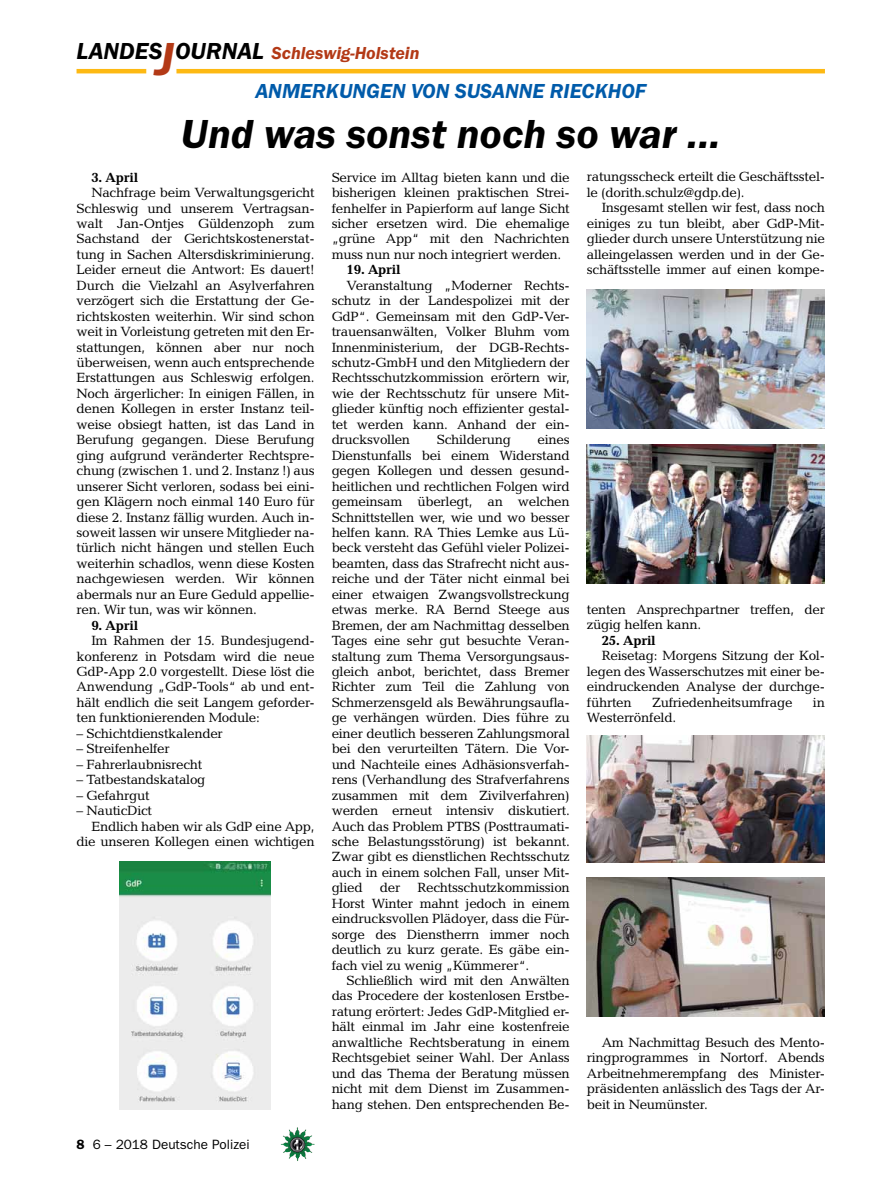
<style>
.page{position:relative;width:893px;height:1191px;background:#fff}
.page>*{position:absolute;margin:0;border:0;box-sizing:border-box;transform-origin:0 0}
.t1{font:italic 600 42px "Franklin Gothic Itc T";color:#000}
.t2{font:italic 600 21px "Franklin Gothic Itc T";color:#005baa}
.t3{font:italic 600 18px "Franklin Gothic Itc T";color:#b33916}
.t4{font:13.5px/15.5px "Candida";letter-spacing:-.02em;color:#000;text-align:justify}
.t5{font:700 13.5px "Candida";letter-spacing:-.02em;color:#000}
.t6{font:13.5px "Franklin Gothic";color:#000}
.s1{font-size:24px;color:#000}
.s2{font-size:48px}
.s3{font-weight:600}
</style>
<div class="page">
<hr style="left:77px;top:69px;width:69px;height:4px;background:#fdb913">
<hr style="left:176px;top:69px;width:649px;height:4px;background:#fdb913">
<img style="left:281px;top:1128px;width:16px;height:24px">
<img style="left:120px;top:861px;width:150px;height:248px">
<img style="left:587px;top:290px;width:238px;height:139px">
<img style="left:587px;top:444px;width:238px;height:139px">
<img style="left:587px;top:736px;width:238px;height:126px">
<img style="left:587px;top:877px;width:238px;height:139px">
<h3 class="t3" style="left:77px;top:42px;width:344px"><span class="s1">LANDES</span><span class="s2">J</span><span class="s1">OURNAL</span> Schleswig-Holstein</h3>
<h2 class="t2" style="left:255px;top:79px;width:29px">Anmer</h2>
<h2 class="t2" style="left:326px;top:79px;width:28px">kungen</h2>
<h2 class="t2" style="left:411px;top:79px;width:70px">von Susanne</h2>
<h2 class="t2" style="left:550px;top:79px;width:73px">Rieckhof</h2>
<h1 class="t1" style="left:181px;top:109px;width:541px">Und was sonst noch so war ...</h1>
<p class="t4" style="left:332px;top:169px;width:240px">Service im Alltag bieten kann und die bisherigen kleinen praktischen Strei&shy;fenhelfer in Papierform auf lange Sicht sicher ersetzen wird. Die ehemalige „grüne App“ mit den Nachrichten muss nun nur noch integriert werden.</p>
<p class="t5" style="left:347px;top:262px;width:56px">19. April</p>
<p class="t4" style="left:332px;top:277px;width:240px;text-indent:15px">Veranstaltung „Moderner Rechts&shy;schutz in der Landespolizei mit der GdP“. Gemeinsam mit den GdP-Ver&shy;trauensanwälten, Volker Bluhm vom Innenministerium, der DGB-Rechts&shy;schutz-GmbH und den Mitgliedern der Rechtsschutzkommission erörtern wir, wie der Rechtsschutz für unsere Mit&shy;glieder künftig noch effizienter gestal&shy;tet werden kann. Anhand der ein&shy;drucksvollen</p>
<p class="t4" style="left:587px;top:169px;width:240px">ratungsscheck erteilt die Geschäftsstel&shy;le (dorith.schulz@gdp.de).</p>
<p class="t4" style="left:587px;top:200px;width:240px;text-indent:15px">Insgesamt stellen wir fest, dass noch einiges zu tun bleibt, aber GdP-Mit&shy;glieder durch unsere Unterstützung nie alleingelassen werden und in der Ge&shy;schäftsstelle immer auf einen kompe-</p>
<p class="t5" style="left:91px;top:169px;width:48px">3. April</p>
<p class="t4" style="left:77px;top:185px;width:240px;text-indent:15px">Nachfrage beim Verwaltungsgericht Schleswig und unserem Vertragsan&shy;walt Jan-Ontjes Güldenzoph zum Sachstand der Gerichtskostenerstat&shy;tung in Sachen Altersdiskriminierung.<br>Leider erneut die Antwort: Es dauert!<br>Durch die Vielzahl an Asylverfahren verzögert sich die Erstattung der Ge&shy;richtskosten weiterhin. Wir sind schon weit in Vorleistung getreten mit den Er&shy;stattungen, können aber nur noch überweisen, wenn auch entsprechende Erstattungen aus Schleswig erfolgen.<br>Noch ärgerlicher: In einigen Fällen, in denen Kollegen in erster Instanz teil&shy;weise obsiegt hatten, ist das Land in Berufung gegangen. Diese Berufung ging aufgrund veränderter Rechtspre&shy;chung (zwischen 1. und 2. Instanz !) aus unserer Sicht verloren, sodass bei eini&shy;gen Klägern noch einmal 140 Euro für diese 2. Instanz fällig wurden. Auch in&shy;soweit lassen wir unsere Mitglieder na&shy;türlich nicht hängen und stellen Euch weiterhin schadlos, wenn diese Kosten nachgewiesen werden. Wir können abermals nur an Eure Geduld appellie&shy;ren. Wir tun, was wir können.</p>
<p class="t5" style="left:91px;top:617px;width:48px">9. April</p>
<p class="t4" style="left:77px;top:633px;width:240px;text-indent:15px">Im Rahmen der 15. Bundesjugend&shy;konferenz in Potsdam wird die neue GdP-App 2.0 vorgestellt. Diese löst die Anwendung „GdP-Tools“ ab und ent&shy;hält endlich die seit Langem geforder&shy;ten funktionierenden Module:</p>
<p class="t4" style="left:77px;top:725px;width:148px">– Schichtdienstkalender</p>
<p class="t4" style="left:77px;top:741px;width:95px">– Streifenhelfer</p>
<p class="t4" style="left:77px;top:756px;width:127px">– Fahrerlaubnisrecht</p>
<p class="t4" style="left:77px;top:772px;width:130px">– Tatbestandskatalog</p>
<p class="t4" style="left:77px;top:787px;width:75px">– Gefahrgut</p>
<p class="t4" style="left:77px;top:802px;width:77px">– NauticDict</p>
<p class="t4" style="left:91px;top:818px;width:225px">Endlich haben wir als GdP eine App,</p>
<p class="t4" style="left:77px;top:833px;width:240px">die unseren Kollegen einen wichtigen</p>
<p class="t4" style="left:437px;top:432px;width:76px">Schilderung</p>
<p class="t4" style="left:332px;top:432px;width:240px;text-indent:206px">eines Dienstunfalls bei einem Widerstand gegen Kollegen und dessen gesund&shy;heitlichen und rechtlichen Folgen wird gemeinsam überlegt, an welchen Schnittstellen wer, wie und wo besser helfen kann. RA Thies Lemke aus Lü&shy;beck versteht das Gefühl vieler Polizei&shy;beamten, dass das Strafrecht nicht aus&shy;reiche und der Täter nicht einmal bei einer etwaigen Zwangsvollstreckung etwas merke. RA Bernd Steege aus Bremen, der am Nachmittag desselben Tages eine sehr gut besuchte Veran&shy;staltung zum Thema Versorgungsaus&shy;gleich anbot, berichtet, dass Bremer Richter zum Teil die Zahlung von Schmerzensgeld als Bewährungsaufla&shy;ge verhängen würden. Dies führe zu einer deutlich besseren Zahlungsmoral bei den verurteilten Tätern. Die Vor&shy;und Nachteile eines Adhäsionsverfah&shy;rens (Verhandlung des Strafverfahrens zusammen mit dem Zivilverfahren) werden erneut intensiv diskutiert.<br>Auch das Problem PTBS (Posttraumati&shy;sche Belastungsstörung) ist bekannt.<br>Zwar gibt es dienstlichen Rechtsschutz auch in einem solchen Fall, unser Mit&shy;glied</p>
<p class="t4" style="left:587px;top:601px;width:240px">tenten Ansprechpartner treffen, der zügig helfen kann.</p>
<p class="t5" style="left:602px;top:632px;width:56px">25. April</p>
<p class="t4" style="left:587px;top:648px;width:240px;text-indent:15px">Reisetag: Morgens Sitzung der Kol&shy;legen des Wasserschutzes mit einer be&shy;eindruckenden Analyse der durchge&shy;führten</p>
<p class="t4" style="left:652px;top:694px;width:142px">Zufriedenheitsumfrage</p>
<p class="t4" style="left:813px;top:694px;width:13px">in</p>
<p class="t4" style="left:587px;top:710px;width:91px">Westerrönfeld.</p>
<p class="t4" style="left:332px;top:880px;width:240px;text-indent:86px">Rechtsschutzkommission Horst Winter mahnt jedoch in einem eindrucksvollen Plädoyer, dass die Für&shy;sorge des Dienstherrn immer noch deutlich zu kurz gerate. Es gäbe ein&shy;fach viel zu wenig „Kümmerer“.</p>
<p class="t4" style="left:332px;top:972px;width:240px;text-indent:15px">Schließlich wird mit den Anwälten das Procedere der kostenlosen Erstbe&shy;ratung erörtert: Jedes GdP-Mitglied er&shy;hält einmal im Jahr eine kostenfreie anwaltliche Rechtsberatung in einem Rechtsgebiet seiner Wahl. Der Anlass und das Thema der Beratung müssen nicht mit dem Dienst im Zusammen&shy;hang stehen. Den entsprechenden Be-</p>
<p class="t4" style="left:380px;top:880px;width:22px">der</p>
<p class="t4" style="left:587px;top:1034px;width:240px;text-indent:15px">Am Nachmittag Besuch des Mento&shy;ringprogrammes in Nortorf. Abends Arbeitnehmerempfang des Minister&shy;präsidenten anlässlich des Tags der Ar&shy;beit in Neumünster.</p>
<p class="t6" style="left:77px;top:1136px;width:175px"><span class="s3">8</span> 6 – 2018 Deutsche Polizei</p>
</div>
